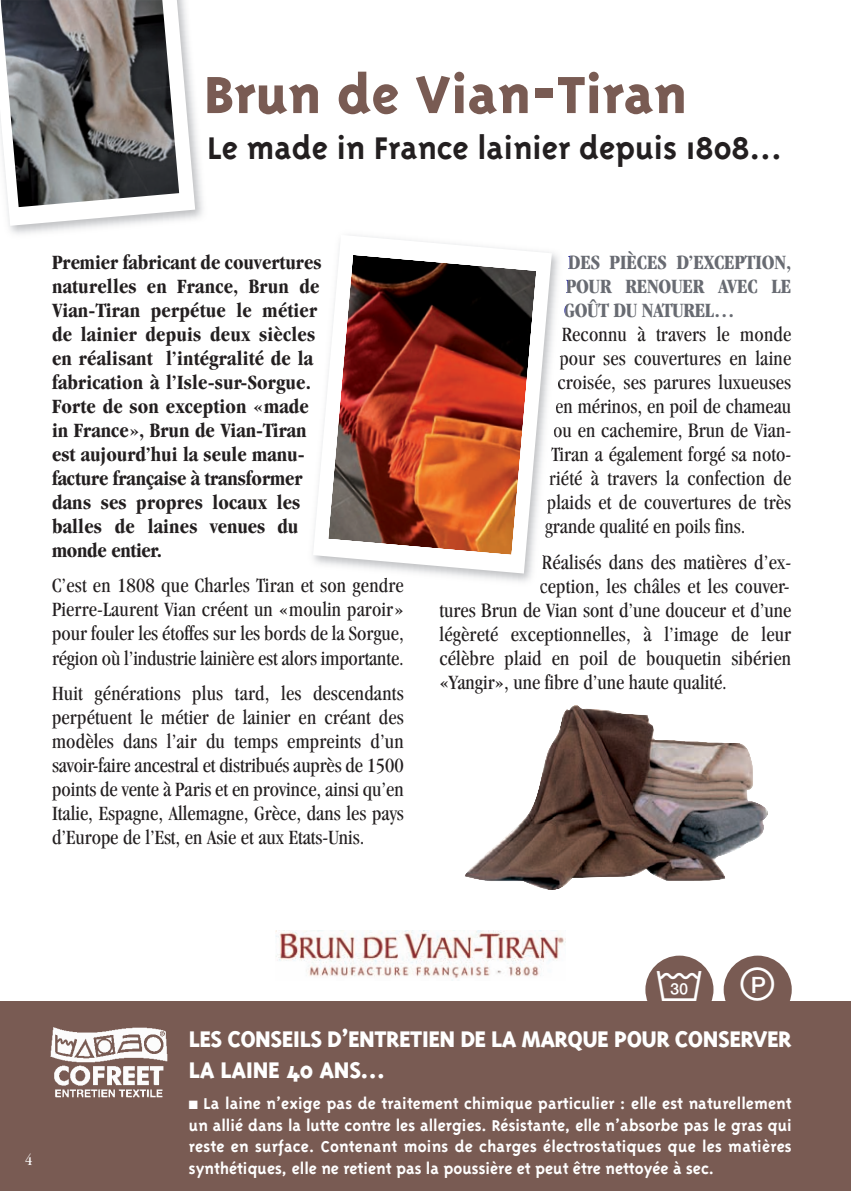
<style>
.page{position:relative;width:851px;height:1191px;background:#fff}
.page>*{position:absolute;margin:0;border:0;box-sizing:border-box;transform-origin:0 0}
.t1{font:800 60px "Triplex";color:#795b53}
.t2{font:700 36px "Triplex";color:#231f20}
.t3{font:800 26px/31.2px "Triplex";letter-spacing:-.02em;color:#fff}
.t4{font:condensed 21px/24px "Garamond";letter-spacing:.005em;color:#231f20;text-align:justify}
.t5{font:700 condensed 21px/24px "Garamond";letter-spacing:.01em;color:#231f20}
.t6{font:700 condensed 21px/24px "Garamond";letter-spacing:-.01em;color:#686b72;text-align:justify}
.t7{font:700 18px/21.6px "Triplex";color:#fff;text-align:justify}
.t8{font:condensed 16px "Garamond";color:#fff}
</style>
<div class="page">
<img style="left:275px;top:930px;width:290px;height:50px">
<div style="left:0;top:1001px;width:850px;height:190px;background:#795b53"></div>
<img style="left:50px;top:1027px;width:118px;height:71px">
<div style="left:723px;top:955px;width:68px;height:68px;background:#795b53;border-radius:50%"></div>
<div style="left:645px;top:955px;width:68px;height:68px;background:#795b53;border-radius:50%"></div>
<svg style="left:4px;top:0;width:191px;height:226px"></svg>
<img style="left:1px;top:0;width:178px;height:207px">
<img style="left:312px;top:253px;width:259px;height:329px">
<svg style="left:568px;top:255px;width:2px;height:14px"></svg>
<svg style="left:566px;top:279px;width:2px;height:14px"></svg>
<svg style="left:564px;top:304px;width:2px;height:11px"></svg>
<svg style="left:562px;top:328px;width:2px;height:13px"></svg>
<img style="left:559px;top:355px;width:3px;height:14px">
<svg style="left:558px;top:379px;width:2px;height:9px"></svg>
<svg style="left:555px;top:403px;width:2px;height:9px"></svg>
<svg style="left:553px;top:427px;width:2px;height:9px"></svg>
<svg style="left:551px;top:446px;width:2px;height:6px"></svg>
<svg style="left:540px;top:583px;width:2px;height:8px"></svg>
<svg style="left:313px;top:235px;width:238px;height:338px"></svg>
<img style="left:328px;top:255px;width:208px;height:300px">
<img style="left:465px;top:705px;width:303px;height:185px">
<h1 class="t1" style="left:204px;top:57px;width:484px">Brun de Vian-Tiran</h1>
<h2 class="t2" style="left:207px;top:125px;width:576px">Le made in France lainier depuis 1808...</h2>
<p class="t5" style="left:52px;top:252px;width:271px">Premier fabricant de couvertures naturelles en France, Brun de<br>Vian-Tiran perpétue le métier de lainier depuis deux siècles en réalisant l’intégralité de la fabrication à l’Isle-sur-Sorgue.<br>Forte de son exception «made in France», Brun de Vian-Tiran est aujourd’hui la seule manu&shy;facture française à transformer dans ses propres locaux les balles de laines venues du monde entier.</p>
<p class="t4" style="left:52px;top:575px;width:353px">C’est en 1808 que Charles Tiran et son gendre Pierre-Laurent Vian créent un «moulin paroir» pour fouler les étoffes sur les bords de la Sorgue, région où l’industrie lainière est alors importante.</p>
<p class="t4" style="left:52px;top:682px;width:353px">Huit générations plus tard, les descendants perpétuent le métier de lainier en créant des modèles dans l’air du temps empreints d’un savoir-faire ancestral et distribués auprès de 1500 points de vente à Paris et en province, ainsi qu’en Italie, Espagne, Allemagne, Grèce, dans les pays d’Europe de l’Est, en Asie et aux Etats-Unis.</p>
<p class="t6" style="left:563px;top:252px;width:229px">DES PIÈCES D’EXCEPTION, POUR RENOUER AVEC LE GOÛT DU NATUREL…</p>
<p class="t4" style="left:561px;top:324px;width:231px">Reconnu à travers le monde</p>
<p class="t4" style="left:559px;top:348px;width:233px">pour ses couvertures en laine</p>
<p class="t4" style="left:557px;top:372px;width:235px">croisée, ses parures luxueuses</p>
<p class="t4" style="left:555px;top:396px;width:237px">en mérinos, en poil de chameau</p>
<p class="t4" style="left:553px;top:420px;width:239px">ou en cachemire, Brun de Vian-</p>
<p class="t4" style="left:551px;top:444px;width:242px">Tiran a également forgé sa noto-</p>
<p class="t4" style="left:549px;top:468px;width:244px">riété à travers la confection de</p>
<p class="t4" style="left:546px;top:492px;width:246px">plaids et de couvertures de très</p>
<p class="t4" style="left:544px;top:516px;width:202px">grande qualité en poils fins.</p>
<p class="t4" style="left:541px;top:551px;width:251px">Réalisés dans des matières d’ex-</p>
<p class="t4" style="left:539px;top:575px;width:252px">ception, les châles et les couver-</p>
<p class="t4" style="left:439px;top:599px;width:353px">tures Brun de Vian sont d’une douceur et d’une</p>
<p class="t4" style="left:439px;top:623px;width:353px">légèreté exceptionnelles, à l’image de leur</p>
<p class="t4" style="left:439px;top:647px;width:353px">célèbre plaid en poil de bouquetin sibérien</p>
<p class="t4" style="left:439px;top:671px;width:289px">«Yangir», une fibre d’une haute qualité.</p>
<p class="t8" style="left:25px;top:1153px;width:9px">4</p>
<p class="t3" style="left:189px;top:1022px;width:604px">LES CONSEILS D’ENTRETIEN DE LA MARQUE POUR CONSERVER<br>LA LAINE 40 ANS…</p>
<p class="t7" style="left:189px;top:1092px;width:604px">■ La laine n’exige pas de traitement chimique particulier : elle est naturellement un allié dans la lutte contre les allergies. Résistante, elle n’absorbe pas le gras qui reste en surface. Contenant moins de charges électrostatiques que les matières synthétiques, elle ne retient pas la poussière et peut être nettoyée à sec.</p>
</div>
